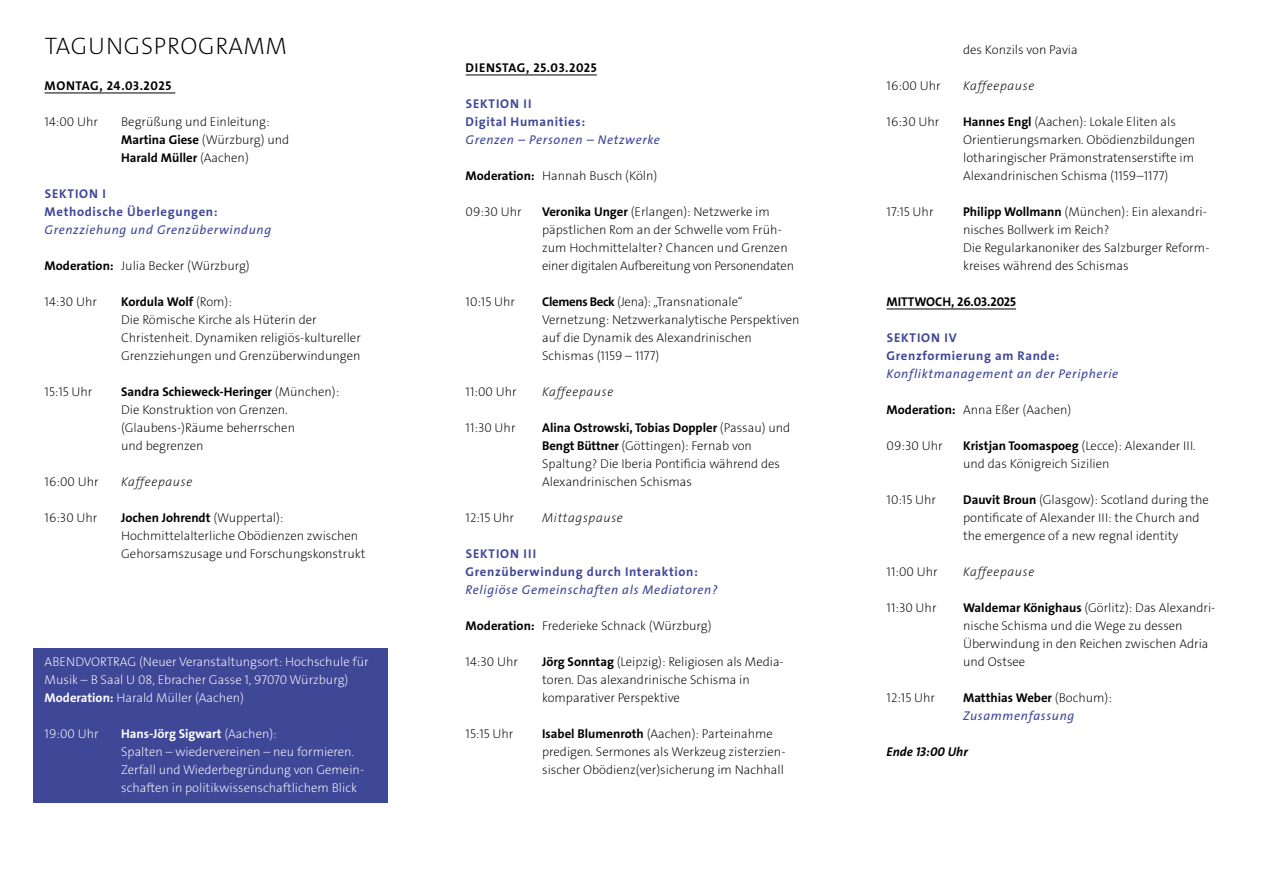
<style>
.page{position:relative;width:1263px;height:893px;background:#fff}
.page>*{position:absolute;margin:0;border:0;box-sizing:border-box;transform-origin:0 0}
.t1{font:200 24px "The Sans Os F";letter-spacing:.03em;color:#000}
.t2{font:200 12.75px/18px "The Sans Os F";color:#000}
.t3{font:200 12.75px/18px "The Sans Os F";color:#fff}
.t4{font:italic 12.75px/18px "The Sans Os F";letter-spacing:.05em;color:#3f4797}
.t5{font:700 12.75px/18px "The Sans Os F";letter-spacing:.05em;color:#3f4797}
.t6{font:italic 200 12.75px "The Sans Os F";letter-spacing:.05em;color:#000}
.t7{font:700 12.75px "The Sans Os F";letter-spacing:.05em;color:#000}
.t8{font:700 12.75px "The Sans Os F";color:#000}
.t9{font:italic 700 12.75px "The Sans Os F";color:#000}
.s1{font-weight:700}
.s2{font-weight:700;font-style:normal;color:#000}
.s3{font-weight:200;font-style:normal;color:#000}
</style>
<div class="page">
<div style="left:33px;top:648px;width:354px;height:155px;background:#3f4797"></div>
<hr style="left:45px;top:93px;width:130px;height:1px;background:#000">
<hr style="left:466px;top:75px;width:131px;height:1px;background:#000">
<hr style="left:887px;top:309px;width:129px;height:1px;background:#000">
<h1 class="t1" style="left:45px;top:30px;width:244px">TAGUNGSPROGRAMM</h1>
<p class="t7" style="left:45px;top:78px;width:128px">MONTAG, 24.03.2025</p>
<p class="t2" style="left:45px;top:113px;width:55px">14:00 Uhr</p>
<p class="t2" style="left:121px;top:113px;width:170px">Begrüßung und Einleitung:<br><span class="s1">Martina Giese</span> (Würzburg) und<br><span class="s1">Harald Müller</span> (Aachen)</p>
<p class="t5" style="left:45px;top:185px;width:175px">SEKTION I<br>Methodische Überlegungen:</p>
<p class="t4" style="left:45px;top:221px;width:228px">Grenzziehung und Grenzüberwindung</p>
<p class="t2" style="left:45px;top:257px;width:207px"><span class="s1">Moderation:</span> Julia Becker (Würzburg)</p>
<p class="t2" style="left:45px;top:293px;width:54px">14:30 Uhr</p>
<p class="t2" style="left:121px;top:293px;width:241px"><span class="s1">Kordula Wolf</span> (Rom):<br>Die Römische Kirche als Hüterin der Christenheit. Dynamiken religiös-kultureller Grenzziehungen und Grenzüberwindungen</p>
<p class="t2" style="left:45px;top:383px;width:49px">15:15 Uhr</p>
<p class="t2" style="left:121px;top:383px;width:220px"><span class="s1">Sandra Schieweck-Heringer</span> (München):<br>Die Konstruktion von Grenzen. (Glaubens-)Räume beherrschen<br>und begrenzen</p>
<p class="t2" style="left:45px;top:473px;width:55px">16:00 Uhr</p>
<p class="t6" style="left:121px;top:474px;width:73px">Kaffeepause</p>
<p class="t2" style="left:45px;top:509px;width:54px">16:30 Uhr</p>
<p class="t2" style="left:121px;top:509px;width:246px"><span class="s1">Jochen Johrendt</span> (Wuppertal):<br>Hochmittelalterliche Obödienzen zwischen<br>Gehorsamszusage und Forschungskonstrukt</p>
<p class="t3" style="left:45px;top:653px;width:326px">ABENDVORTRAG (Neuer Veranstaltungsort: Hochschule für<br>Musik – B Saal U 08, Ebracher Gasse 1, 97070 Würzburg)<br><span class="s1">Moderation:</span> Harald Müller (Aachen)</p>
<p class="t3" style="left:45px;top:725px;width:56px">19:00 Uhr</p>
<p class="t3" style="left:121px;top:725px;width:245px"><span class="s1">Hans-Jörg Sigwart</span> (Aachen):<br>Spalten – wiedervereinen – neu formieren.<br>Zerfall und Wiederbegründung von Gemein&shy;schaften in politikwissenschaftlichem Blick</p>
<p class="t7" style="left:466px;top:60px;width:133px">DIENSTAG, 25.03.2025</p>
<p class="t5" style="left:466px;top:95px;width:121px">SEKTION II<br>Digital Humanities:</p>
<p class="t4" style="left:466px;top:131px;width:196px">Grenzen – Personen – Netzwerke</p>
<p class="t2" style="left:466px;top:167px;width:193px"><span class="s1">Moderation:</span> Hannah Busch (Köln)</p>
<p class="t2" style="left:466px;top:203px;width:57px">09:30 Uhr</p>
<p class="t2" style="left:542px;top:203px;width:253px"><span class="s1">Veronika Unger</span> (Erlangen): Netzwerke im päpstlichen Rom an der Schwelle vom Früh&shy;zum Hochmittelalter? Chancen und Grenzen einer digitalen Aufbereitung von Personendaten</p>
<p class="t2" style="left:466px;top:293px;width:51px">10:15 Uhr</p>
<p class="t2" style="left:542px;top:293px;width:259px"><span class="s1">Clemens Beck</span> (Jena): „Transnationale“ Vernetzung: Netzwerkanalytische Perspektiven auf die Dynamik des Alexandrinischen Schismas (1159 – 1177)</p>
<p class="t2" style="left:466px;top:383px;width:52px">11:00 Uhr</p>
<p class="t6" style="left:542px;top:384px;width:73px">Kaffeepause</p>
<p class="t2" style="left:466px;top:419px;width:51px">11:30 Uhr</p>
<p class="t2" style="left:542px;top:419px;width:250px"><span class="s1">Alina Ostrowski, Tobias Doppler</span> (Passau) und <span class="s1">Bengt Büttner</span> (Göttingen): Fernab von Spaltung? Die Iberia Pontificia während des Alexandrinischen Schismas</p>
<p class="t2" style="left:466px;top:509px;width:50px">12:15 Uhr</p>
<p class="t6" style="left:542px;top:510px;width:82px">Mittagspause</p>
<p class="t5" style="left:466px;top:545px;width:234px">SEKTION III<br>Grenzüberwindung durch Interaktion:</p>
<p class="t4" style="left:466px;top:581px;width:253px">Religiöse Gemeinschaften als Mediatoren?</p>
<p class="t2" style="left:466px;top:617px;width:247px"><span class="s1">Moderation:</span> Frederieke Schnack (Würzburg)</p>
<p class="t2" style="left:466px;top:653px;width:54px">14:30 Uhr</p>
<p class="t2" style="left:542px;top:653px;width:243px"><span class="s1">Jörg Sonntag</span> (Leipzig): Religiosen als Media&shy;toren. Das alexandrinische Schisma in komparativer Perspektive</p>
<p class="t2" style="left:466px;top:725px;width:49px">15:15 Uhr</p>
<p class="t2" style="left:542px;top:725px;width:245px"><span class="s1">Isabel Blumenroth</span> (Aachen): Parteinahme predigen. Sermones als Werkzeug zisterzien&shy;sischer Obödienz(ver)sicherung im Nachhall</p>
<p class="t2" style="left:963px;top:41px;width:116px">des Konzils von Pavia</p>
<p class="t2" style="left:887px;top:77px;width:55px">16:00 Uhr</p>
<p class="t6" style="left:963px;top:78px;width:73px">Kaffeepause</p>
<p class="t2" style="left:887px;top:113px;width:54px">16:30 Uhr</p>
<p class="t2" style="left:963px;top:113px;width:234px"><span class="s1">Hannes Engl</span> (Aachen): Lokale Eliten als Orientierungsmarken. Obödienzbildungen lotharingischer Prämonstratenserstifte im Alexandrinischen Schisma (1159–1177)</p>
<p class="t2" style="left:887px;top:203px;width:48px">17:15 Uhr</p>
<p class="t2" style="left:963px;top:203px;width:248px"><span class="s1">Philipp Wollmann</span> (München): Ein alexandri&shy;nisches Bollwerk im Reich?<br>Die Regularkanoniker des Salzburger Reform&shy;kreises während des Schismas</p>
<p class="t8" style="left:887px;top:294px;width:131px">MITTWOCH, 26.03.2025</p>
<p class="t5" style="left:887px;top:329px;width:174px">SEKTION IV<br>Grenzformierung am Rande:</p>
<p class="t4" style="left:887px;top:365px;width:233px">Konfliktmanagement an der Peripherie</p>
<p class="t2" style="left:887px;top:401px;width:186px"><span class="s1">Moderation:</span> Anna Eßer (Aachen)</p>
<p class="t2" style="left:887px;top:437px;width:57px">09:30 Uhr</p>
<p class="t2" style="left:963px;top:437px;width:234px"><span class="s1">Kristjan Toomaspoeg</span> (Lecce): Alexander III. und das Königreich Sizilien</p>
<p class="t2" style="left:887px;top:491px;width:51px">10:15 Uhr</p>
<p class="t2" style="left:963px;top:491px;width:247px"><span class="s1">Dauvit Broun</span> (Glasgow): Scotland during the pontificate of Alexander III: the Church and the emergence of a new regnal identity</p>
<p class="t2" style="left:887px;top:563px;width:52px">11:00 Uhr</p>
<p class="t6" style="left:963px;top:564px;width:73px">Kaffeepause</p>
<p class="t2" style="left:887px;top:599px;width:51px">11:30 Uhr</p>
<p class="t2" style="left:963px;top:599px;width:254px"><span class="s1">Waldemar Könighaus</span> (Görlitz): Das Alexandri&shy;nische Schisma und die Wege zu dessen Überwindung in den Reichen zwischen Adria und Ostsee</p>
<p class="t2" style="left:887px;top:689px;width:50px">12:15 Uhr</p>
<p class="t4" style="left:963px;top:689px;width:150px"><span class="s2">Matthias Weber</span> <span class="s3">(Bochum):<br></span>Zusammenfassung</p>
<p class="t9" style="left:887px;top:744px;width:83px">Ende 13:00 Uhr</p>
</div>
